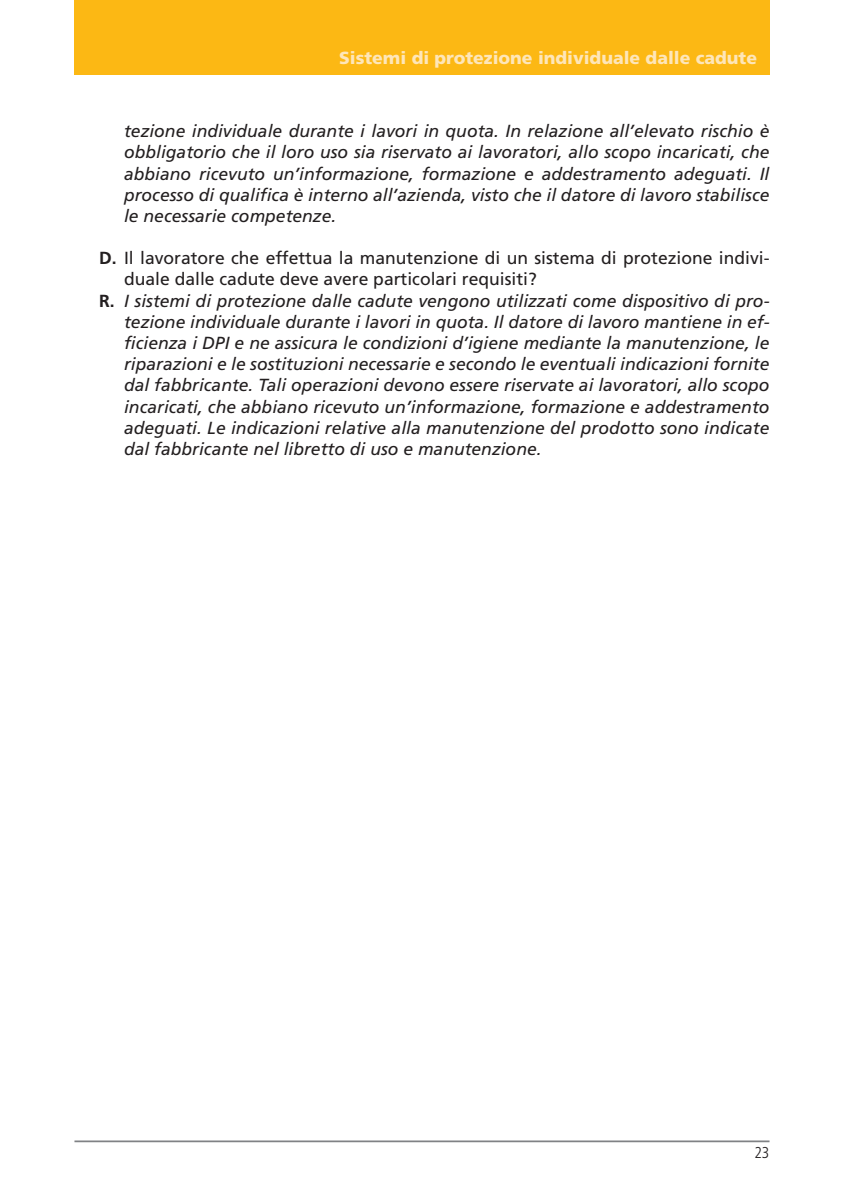
<style>
.page{position:relative;width:844px;height:1191px;background:#fff}
.page>*{position:absolute;margin:0;border:0;box-sizing:border-box;transform-origin:0 0}
.t1{font:17.5px/21.2px "Frutiger HAIAAI";color:#231f20;text-align:justify}
.t2{font:17.5px/21.2px "Frutiger HAIAAF";color:#231f20}
.t3{font:17.5px "Frutiger HAIAAD";color:#fee6b9}
.t4{font:15.75px "Frutiger LHAIAAG";color:#231f20}
.s1{font-family:"Frutige HAIAAH"}
</style>
<div class="page">
<div style="left:74px;top:0;width:695px;height:74px;background:#fcb814"></div>
<hr style="left:74px;top:1140px;width:695px;height:2px;background:#808285">
<p class="t3" style="left:339px;top:51px;width:419px">Sistemi di protezione individuale dalle cadute</p>
<p class="t1" style="left:124px;top:122px;width:646px">tezione individuale durante i lavori in quota. In relazione all’elevato rischio è obbligatorio che il loro uso sia riservato ai lavoratori, allo scopo incaricati, che abbiano ricevuto un’informazione, formazione e addestramento adeguati. Il processo di qualifica è interno all’azienda, visto che il datore di lavoro stabilisce le necessarie competenze.</p>
<p class="t2" style="left:124px;top:249px;width:646px;text-indent:-25px"><span class="s1">D.</span> Il lavoratore che effettua la manutenzione di un sistema di protezione indivi&shy;duale dalle cadute deve avere particolari requisiti?</p>
<p class="t1" style="left:124px;top:291px;width:646px;text-indent:-25px"><span class="s1">R.</span> I sistemi di protezione dalle cadute vengono utilizzati come dispositivo di pro&shy;tezione individuale durante i lavori in quota. Il datore di lavoro mantiene in ef&shy;ficienza i DPI e ne assicura le condizioni d’igiene mediante la manutenzione, le riparazioni e le sostituzioni necessarie e secondo le eventuali indicazioni fornite dal fabbricante. Tali operazioni devono essere riservate ai lavoratori, allo scopo incaricati, che abbiano ricevuto un’informazione, formazione e addestramento adeguati. Le indicazioni relative alla manutenzione del prodotto sono indicate dal fabbricante nel libretto di uso e manutenzione.</p>
<p class="t4" style="left:754px;top:1146px;width:17px">23</p>
</div>
